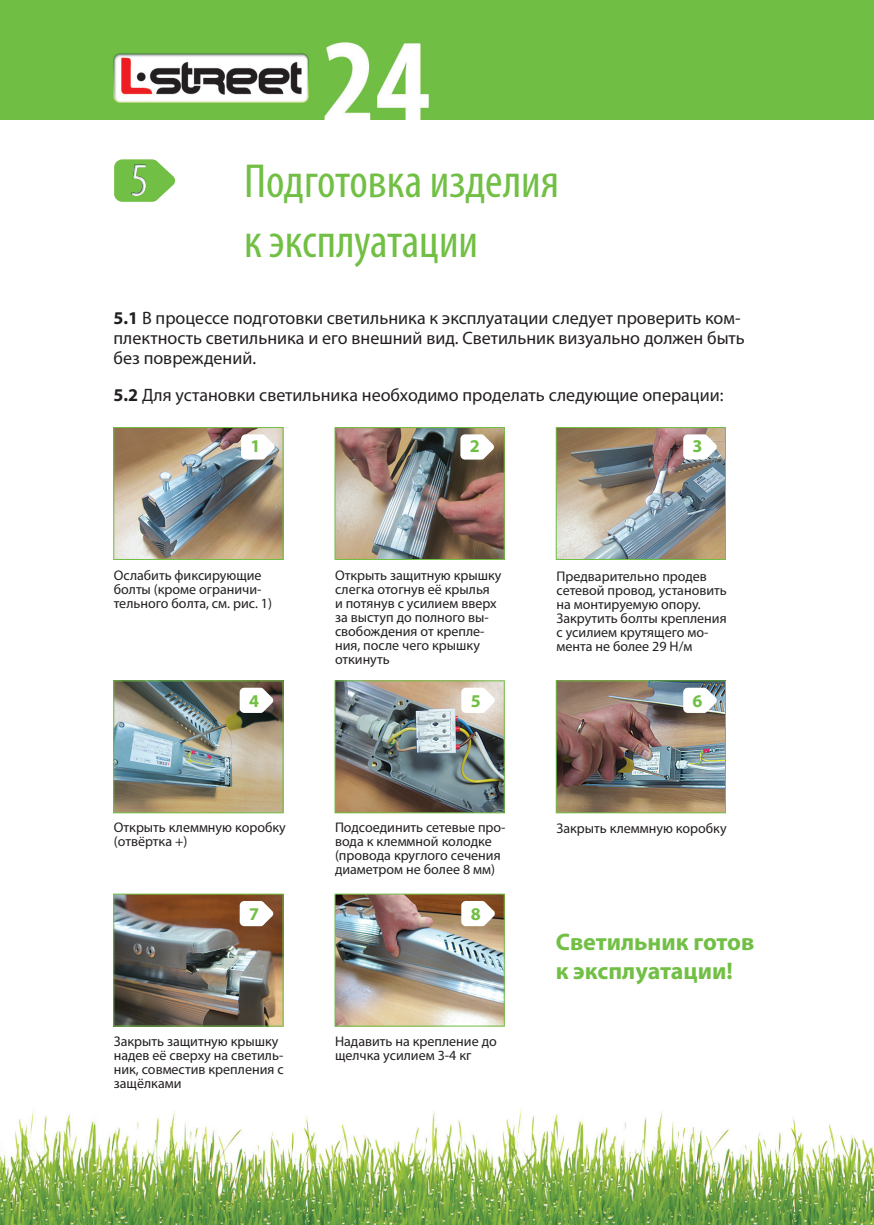
<style>
.page{position:relative;width:874px;height:1225px;background:#fff}
.page>*{position:absolute;margin:0;border:0;box-sizing:border-box;transform-origin:0 0}
.t1{font:condensed 48px/60px "Myriad Pro";color:#71bf44}
.t2{font:700 24px/28.8px "Myriad Pro";color:#71bf44}
.t3{font:18px/20px "Myriad Pro";color:#231f20}
.t4{font:700 18px "Myriad Pro";color:#71bf44}
.t5{font:14px/14px "Myriad Pro";color:#231f20}
.s1{font-weight:700}
</style>
<div class="page">
<img style="left:0;top:1108px;width:873px;height:117px">
<img style="left:0;top:0;width:873px;height:119px">
<svg style="left:114px;top:159px;width:61px;height:43px"></svg>
<img style="left:131px;top:164px;width:15px;height:32px">
<img style="left:113px;top:427px;width:170px;height:133px">
<img style="left:334px;top:427px;width:170px;height:133px">
<img style="left:555px;top:427px;width:170px;height:133px">
<img style="left:555px;top:680px;width:170px;height:133px">
<img style="left:113px;top:680px;width:170px;height:133px">
<img style="left:113px;top:893px;width:170px;height:133px">
<img style="left:334px;top:680px;width:170px;height:133px">
<img style="left:334px;top:893px;width:170px;height:133px">
<h1 class="t1" style="left:244px;top:150px;width:316px">Подготовка изделия к эксплуатации</h1>
<p class="t3" style="left:113px;top:307px;width:632px"><span class="s1">5.1</span> В процессе подготовки светильника к эксплуатации следует проверить ком&shy;плектность светильника и его внешний вид. Светильник визуально должен быть без повреждений.</p>
<p class="t3" style="left:113px;top:384px;width:611px"><span class="s1">5.2</span> Для установки светильника необходимо проделать следующие операции:</p>
<p class="t4" style="left:250px;top:434px;width:11px">1</p>
<p class="t4" style="left:469px;top:434px;width:11px">2</p>
<p class="t4" style="left:692px;top:434px;width:11px">3</p>
<p class="t5" style="left:114px;top:568px;width:160px">Ослабить фиксирующие болты (кроме ограничи&shy;тельного болта, см. рис. 1)</p>
<p class="t5" style="left:335px;top:568px;width:168px">Открыть защитную крышку слегка отогнув её крылья<br>и потянув с усилием вверх за выступ до полного вы&shy;свобождения от крепле&shy;ния, после чего крышку откинуть</p>
<p class="t5" style="left:556px;top:569px;width:172px">Предварительно продев сетевой провод, установить на монтируемую опору.<br>Закрутить болты крепления с усилием крутящего мо&shy;мента не более 29 Н/м</p>
<p class="t4" style="left:249px;top:689px;width:11px">4</p>
<p class="t4" style="left:692px;top:689px;width:11px">6</p>
<p class="t4" style="left:470px;top:689px;width:11px">5</p>
<p class="t5" style="left:114px;top:820px;width:173px">Открыть клеммную коробку</p>
<p class="t5" style="left:556px;top:821px;width:172px">Закрыть клеммную коробку</p>
<p class="t5" style="left:114px;top:834px;width:75px">(отвёртка +)</p>
<p class="t5" style="left:335px;top:820px;width:172px">Подсоединить сетевые про&shy;вода к клеммной колодке (провода круглого сечения диаметром не более 8 мм)</p>
<p class="t4" style="left:249px;top:902px;width:11px">7</p>
<p class="t5" style="left:114px;top:1033px;width:171px">Закрыть защитную крышку надев её сверху на светиль&shy;ник, совместив крепления с защёлками</p>
<p class="t4" style="left:470px;top:902px;width:11px">8</p>
<p class="t5" style="left:335px;top:1033px;width:163px">Надавить на крепление до щелчка усилием 3-4 кг</p>
<h2 class="t2" style="left:555px;top:926px;width:200px">Светильник готов к эксплуатации!</h2>
</div>
